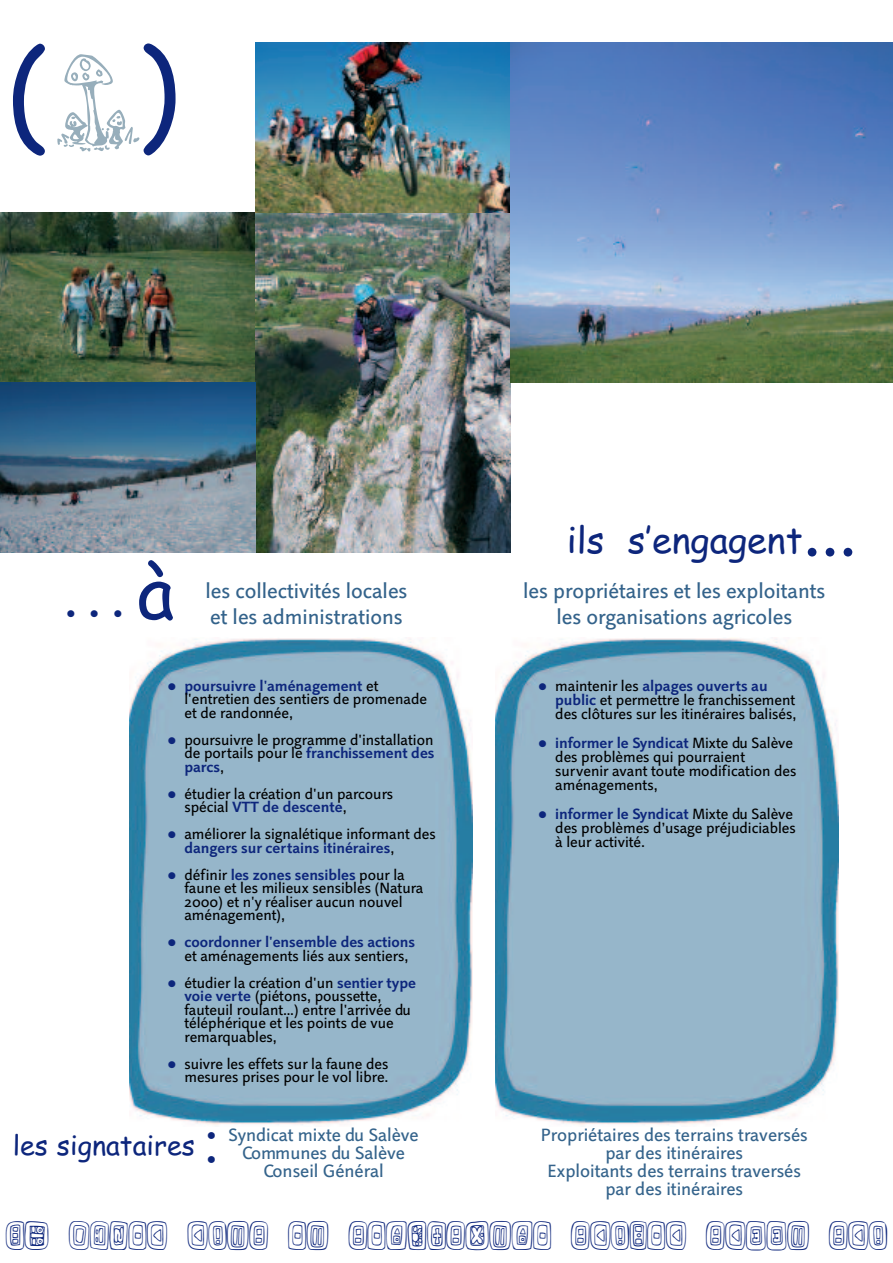
<style>
.page{position:relative;width:893px;height:1263px;background:#fff}
.page>*{position:absolute;margin:0;border:0;box-sizing:border-box;transform-origin:0 0}
.t1{font:112.5px "Comic Sans MS";color:#0d267c}
.t2{font:72px "Comic Sans MS";color:#0d267c}
.t3{font:36px "Comic Sans MS";color:#0d267c}
.t4{font:27px "Comic Sans MS";color:#0d267c}
.t5{font:21px/25.2px "Linotype Projekt";color:#34638b}
.t6{font:18px/18px "Linotype Projekt";color:#34638b;text-align:center}
.t7{font:15px/13.5px "Linotype Projekt";color:#000}
.t8{font:700 15px/13.5px "Linotype Projekt";color:#0d267c}
.t9{font:12px "Wingdings";color:#0d267c}
.s1{font-size:72px}
.s2{color:#0d267c}
.s3{font-weight:700;color:#0d267c}
.s4{font-weight:400;color:#000}
</style>
<div class="page">
<img style="left:0;top:213px;width:255px;height:170px">
<img style="left:255px;top:213px;width:255px;height:340px">
<img style="left:255px;top:43px;width:255px;height:170px">
<img style="left:510px;top:43px;width:383px;height:340px">
<img style="left:0;top:383px;width:255px;height:170px">
<img style="left:496px;top:638px;width:343px;height:487px">
<img style="left:130px;top:638px;width:342px;height:487px">
<h1 class="t1" style="left:7px;top:27px;width:43px">(</h1>
<h1 class="t1" style="left:182px;top:172px;width:43px;rotate:-180deg">(</h1>
<p class="t9" style="left:67px;top:607px;width:57px">●●●</p>
<h2 class="t2" style="left:137px;top:551px;width:38px">à</h2>
<h3 class="t3" style="left:567px;top:520px;width:291px">ils s’engagent<span class="s1">...</span></h3>
<h3 class="t5" style="left:205px;top:581px;width:204px">les collectivités locales et les administrations</h3>
<h3 class="t5" style="left:523px;top:581px;width:304px;text-align:center">les propriétaires et les exploitants les organisations agricoles</h3>
<p class="t7" style="left:184px;top:680px;width:244px;text-indent:-17px"><span class="s2">●</span> <span class="s3">poursuivre l'aménagement</span> et l'entretien des sentiers de promenade et de randonnée,</p>
<p class="t7" style="left:184px;top:734px;width:252px;text-align:justify;text-indent:-17px"><span class="s2">●</span> poursuivre le programme d'installation de portails pour le <span class="s3">franchissement des parcs</span>,</p>
<p class="t7" style="left:184px;top:788px;width:210px;text-indent:-17px"><span class="s2">●</span> étudier la création d'un parcours spécial <span class="s3">VTT de descente</span>,</p>
<p class="t7" style="left:184px;top:829px;width:253px;text-indent:-17px"><span class="s2">●</span> améliorer la signalétique informant des <span class="s3">dangers sur certains itinéraires</span>,</p>
<p class="t7" style="left:184px;top:869px;width:241px;text-indent:-17px"><span class="s2">●</span> définir <span class="s3">les zones sensibles</span> pour la faune et les milieux sensibles (Natura<br>2000) et n'y réaliser aucun nouvel aménagement),</p>
<p class="t8" style="left:184px;top:937px;width:232px;text-indent:-17px">● coordonner l'ensemble des actions <span class="s4">et aménagements liés aux sentiers,</span></p>
<p class="t7" style="left:184px;top:977px;width:233px;text-indent:-17px"><span class="s2">●</span> étudier la création d'un <span class="s3">sentier type voie verte</span> (piétons, poussette, fauteuil roulant…) entre l'arrivée du téléphérique et les points de vue remarquables,</p>
<p class="t7" style="left:167px;top:1058px;width:223px;text-align:right"><span class="s2">●</span> suivre les effets sur la faune des mesures prises pour le vol libre.</p>
<p class="t7" style="left:555px;top:680px;width:243px;line-height:14.1px;text-indent:-17px"><span class="s2">●</span> maintenir les <span class="s3">alpages ouverts au public</span> et permettre le franchissement des clôtures sur les itinéraires balisés,</p>
<p class="t7" style="left:555px;top:737px;width:243px;line-height:14.1px;text-indent:-17px"><span class="s2">●</span> <span class="s3">informer le Syndicat</span> Mixte du Salève des problèmes qui pourraient survenir avant toute modification des aménagements,</p>
<p class="t7" style="left:555px;top:809px;width:242px;line-height:14.1px;text-indent:-17px"><span class="s2">●</span> <span class="s3">informer le Syndicat</span> Mixte du Salève des problèmes d’usage préjudiciables à leur activité.</p>
<h3 class="t4" style="left:13px;top:1129px;width:184px">les signataires</h3>
<p class="t6" style="left:228px;top:1128px;width:192px">Syndicat mixte du Salève<br>Communes du Salève<br>Conseil Général</p>
<p class="t6" style="left:541px;top:1128px;width:268px">Propriétaires des terrains traversés par des itinéraires<br>Exploitants des terrains traversés par des itinéraires</p>
</div>
